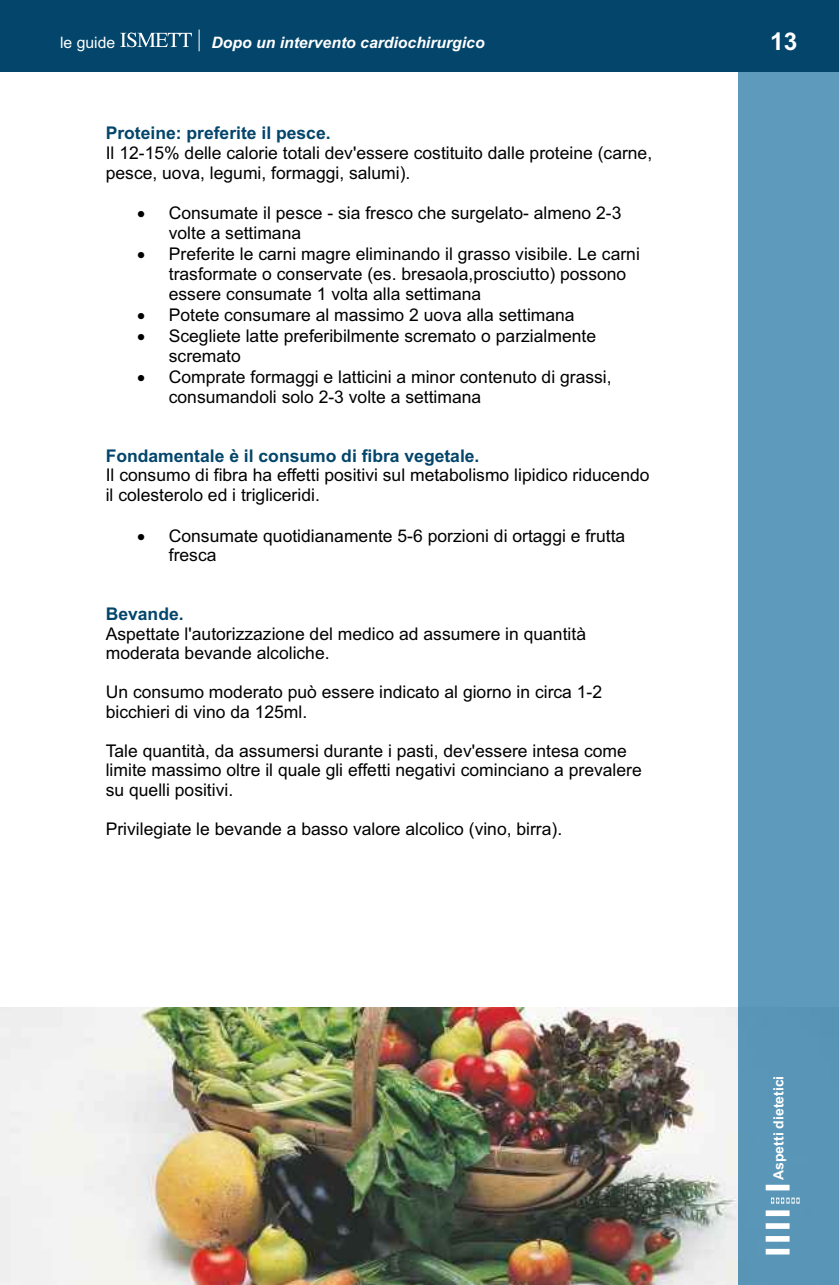
<style>
.page{position:relative;width:839px;height:1285px;background:#fff}
.page>*{position:absolute;margin:0;border:0;box-sizing:border-box;transform-origin:0 0}
.t1{font:700 24.5px "Arial";color:#fff}
.t2{font:17.5px/19.6px "Arial";color:#000}
.t3{font:700 17.5px "Arial";color:#03456b}
.t4{font:italic 700 15.75px "Arial";color:#fff}
.t5{font:15.75px "Arial";color:#fff}
.t6{font:700 14px "Arial";color:#fff}
</style>
<div class="page">
<img style="left:0;top:1008px;width:737px;height:277px">
<div style="left:737px;top:0;width:101px;height:1285px;background:#5e9abb"></div>
<div style="left:0;top:0;width:838px;height:72px;background:#03456b"></div>
<svg style="left:120px;top:33px;width:72px;height:14px"></svg>
<svg style="left:199px;top:30px;width:1px;height:21px"></svg>
<svg style="left:765px;top:1185px;width:34px;height:69px"></svg>
<p class="t5" style="left:60px;top:37px;width:57px">le guide</p>
<h1 class="t1" style="left:770px;top:32px;width:29px">13</h1>
<p class="t4" style="left:211px;top:37px;width:275px">Dopo un intervento cardiochirurgico</p>
<p class="t3" style="left:106px;top:127px;width:226px">Proteine: preferite il pesce.</p>
<p class="t2" style="left:106px;top:145px;width:548px">Il 12-15% delle calorie totali dev'essere costituito dalle proteine (carne, pesce, uova, legumi, formaggi, salumi).</p>
<p class="t2" style="left:169px;top:205px;width:454px;text-indent:-31px">• Consumate il pesce - sia fresco che surgelato- almeno 2-3 volte a settimana</p>
<p class="t2" style="left:169px;top:246px;width:472px;text-indent:-31px">• Preferite le carni magre eliminando il grasso visibile. Le carni trasformate o conservate (es. bresaola,prosciutto) possono essere consumate 1 volta alla settimana</p>
<p class="t2" style="left:137px;top:307px;width:439px">• Potete consumare al massimo 2 uova alla settimana</p>
<p class="t2" style="left:169px;top:328px;width:428px;text-indent:-31px">• Scegliete latte preferibilmente scremato o parzialmente scremato</p>
<p class="t2" style="left:169px;top:369px;width:444px;text-indent:-31px">• Comprate formaggi e latticini a minor contenuto di grassi, consumandoli solo 2-3 volte a settimana</p>
<p class="t3" style="left:106px;top:449px;width:375px">Fondamentale è il consumo di fibra vegetale.</p>
<p class="t2" style="left:106px;top:467px;width:545px">Il consumo di fibra ha effetti positivi sul metabolismo lipidico riducendo il colesterolo ed i trigliceridi.</p>
<p class="t2" style="left:169px;top:527px;width:458px;text-indent:-31px">• Consumate quotidianamente 5-6 porzioni di ortaggi e frutta fresca</p>
<p class="t3" style="left:106px;top:607px;width:79px">Bevande.</p>
<p class="t2" style="left:106px;top:625px;width:481px">Aspettate l'autorizzazione del medico ad assumere in quantità moderata bevande alcoliche.</p>
<p class="t2" style="left:106px;top:684px;width:498px">Un consumo moderato può essere indicato al giorno in circa 1-2 bicchieri di vino da 125ml.</p>
<p class="t2" style="left:106px;top:742px;width:537px">Tale quantità, da assumersi durante i pasti, dev'essere intesa come limite massimo oltre il quale gli effetti negativi cominciano a prevalere su quelli positivi.</p>
<p class="t2" style="left:106px;top:821px;width:458px">Privilegiate le bevande a basso valore alcolico (vino, birra).</p>
<p class="t6" style="left:773px;top:1180px;width:106px;rotate:-90deg">Aspetti dietetici</p>
</div>
